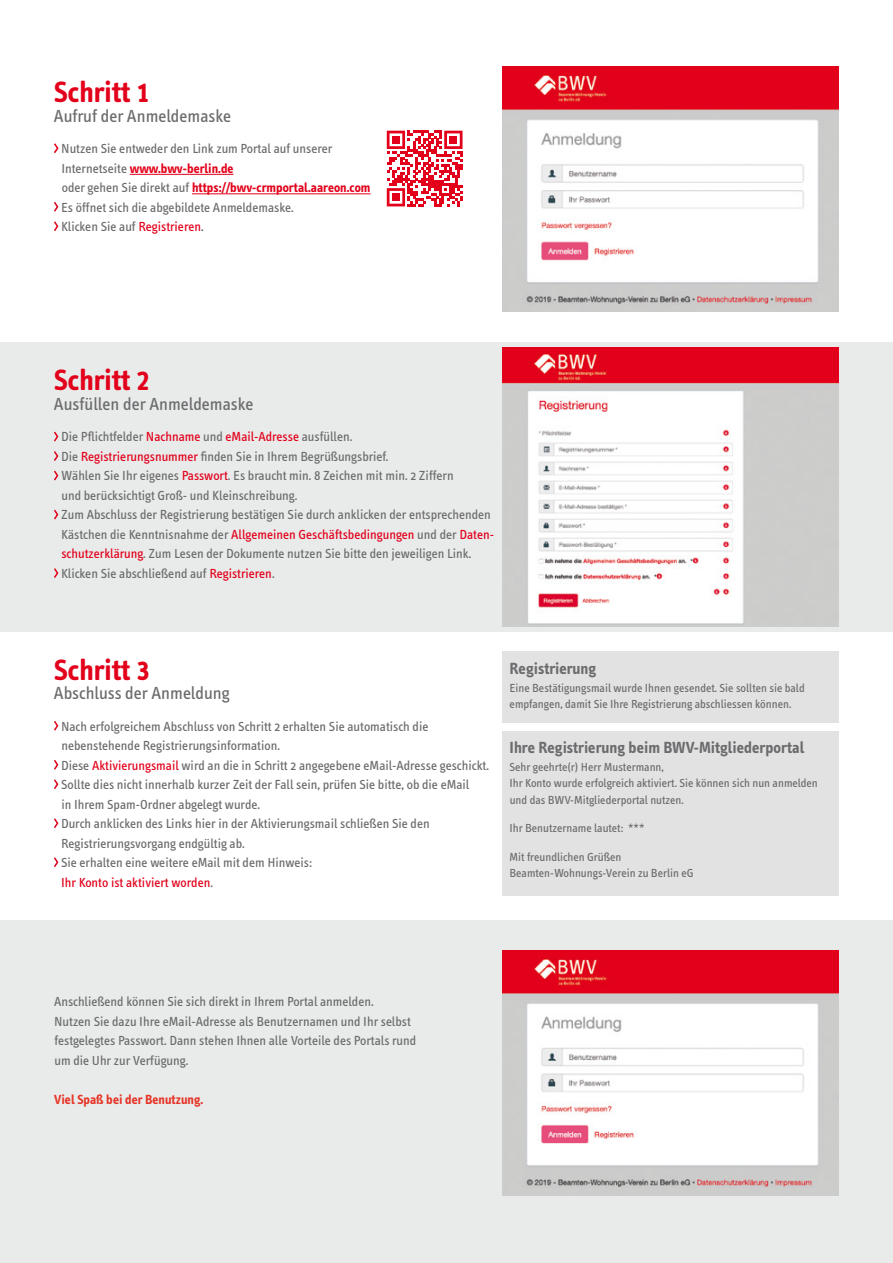
<style>
.page{position:relative;width:893px;height:1263px;background:#fff}
.page>*{position:absolute;margin:0;border:0;box-sizing:border-box;transform-origin:0 0}
.Fließtext_rot{font:700 30px "Info Text";color:#e2001a}
.Fließtext_rot-2{font:18px "Info Text";color:#6c6c6e}
.Fließtext_rot-3{font:700 16.5px "Info Text";color:#6c6c6e}
.Fließtext_rot-4{font:13.5px/19.5px "Info Text";color:#6c6c6e}
.Fließtext_rot-5{font:700 13.5px "Info Text";color:#e53527}
.Fließtext_rot-6{font:12px/16.5px "Info Text";color:#6c6c6e}
.s1{font-family:"Info Text Bold Caps";font-weight:400}
.s2{font-weight:700;color:#e2001a}
.s3{color:#e2001a}
.s4{color:#58585a}
</style>
<div class="page">
<div style="left:0;top:342px;width:893px;height:289px;background:#e9eaea"></div>
<div style="left:0;top:920px;width:893px;height:343px;background:#e9eaea"></div>
<hr style="left:130px;top:174px;width:104px;height:1px;background:#e2001a">
<hr style="left:192px;top:194px;width:179px;height:1px;background:#e2001a">
<svg style="left:54px;top:143px;width:5px;height:10px"></svg>
<svg style="left:54px;top:202px;width:4px;height:10px"></svg>
<svg style="left:54px;top:221px;width:4px;height:10px"></svg>
<svg style="left:54px;top:432px;width:4px;height:9px"></svg>
<svg style="left:54px;top:451px;width:4px;height:10px"></svg>
<svg style="left:54px;top:471px;width:4px;height:9px"></svg>
<svg style="left:54px;top:510px;width:4px;height:9px"></svg>
<svg style="left:54px;top:568px;width:4px;height:10px"></svg>
<svg style="left:54px;top:721px;width:4px;height:9px"></svg>
<svg style="left:54px;top:760px;width:4px;height:9px"></svg>
<svg style="left:54px;top:779px;width:4px;height:10px"></svg>
<svg style="left:54px;top:818px;width:4px;height:10px"></svg>
<svg style="left:54px;top:857px;width:4px;height:10px"></svg>
<img style="left:502px;top:67px;width:337px;height:245px">
<img style="left:502px;top:348px;width:337px;height:278px">
<div style="left:502px;top:731px;width:337px;height:164px;background:#e2e2e3"></div>
<img style="left:502px;top:950px;width:337px;height:245px">
<svg style="left:387px;top:131px;width:75px;height:75px"></svg>
<div style="left:392px;top:136px;width:8px;height:8px;background:#e2001a"></div>
<div style="left:449px;top:136px;width:8px;height:8px;background:#e2001a"></div>
<div style="left:392px;top:193px;width:8px;height:8px;background:#e2001a"></div>
<div style="left:502px;top:652px;width:337px;height:71px;background:#e2e2e3"></div>
<p class="Fließtext_rot" style="left:54px;top:75px;width:97px">Schritt <span class="s1">1</span></p>
<p class="Fließtext_rot-2" style="left:54px;top:106px;width:179px">Aufruf der Anmeldemaske</p>
<p class="Fließtext_rot-4" style="left:61px;top:139px;width:311px">Nutzen Sie entweder den Link zum Portal auf unserer<br>Internetseite <span class="s2">www.bwv-berlin.de<br></span>oder gehen Sie direkt auf <span class="s2">https://bwv-crmportal.aareon.com</span></p>
<p class="Fließtext_rot-4" style="left:61px;top:197px;width:234px">Es öffnet sich die abgebildete Anmeldemaske.</p>
<p class="Fließtext_rot-4" style="left:61px;top:217px;width:144px">Klicken Sie auf <span class="s3">Registrieren</span><span class="s4">.</span></p>
<p class="Fließtext_rot" style="left:54px;top:363px;width:97px">Schritt <span class="s1">2</span></p>
<p class="Fließtext_rot-2" style="left:54px;top:394px;width:201px">Ausfüllen der Anmeldemaske</p>
<p class="Fließtext_rot-4" style="left:61px;top:427px;width:293px">Die Pflichtfelder <span class="s3">Nachname</span> und <span class="s3">eMail-Adresse</span> ausfüllen.</p>
<p class="Fließtext_rot-4" style="left:61px;top:447px;width:329px">Die <span class="s3">Registrierungsnummer</span> finden Sie in Ihrem Begrüßungsbrief.</p>
<p class="Fließtext_rot-4" style="left:61px;top:466px;width:394px">Wählen Sie Ihr eigenes <span class="s3">Passwort</span>. Es braucht min. 8 Zeichen mit min. 2 Ziffern und berücksichtigt Groß- und Kleinschreibung.</p>
<p class="Fließtext_rot-4" style="left:61px;top:505px;width:435px">Zum Abschluss der Registrierung bestätigen Sie durch anklicken der entsprechenden<br>Kästchen die Kenntnisnahme der <span class="s3">Allgemeinen Geschäftsbedingungen</span> und der <span class="s3">Daten&shy;schutzerklärung</span>. Zum Lesen der Dokumente nutzen Sie bitte den jeweiligen Link.</p>
<p class="Fließtext_rot-4" style="left:61px;top:564px;width:215px">Klicken Sie abschließend auf <span class="s3">Registrieren</span>.</p>
<p class="Fließtext_rot" style="left:54px;top:652px;width:97px">Schritt <span class="s1">3</span></p>
<p class="Fließtext_rot-2" style="left:54px;top:683px;width:177px">Abschluss der Anmeldung</p>
<p class="Fließtext_rot-4" style="left:61px;top:716px;width:369px">Nach erfolgreichem Abschluss von Schritt 2 erhalten Sie automatisch die nebenstehende Registrierungsinformation.</p>
<p class="Fließtext_rot-4" style="left:61px;top:755px;width:429px">Diese <span class="s3">Aktivierungsmail</span> wird an die in Schritt 2 angegebene eMail-Adresse geschickt.</p>
<p class="Fließtext_rot-4" style="left:61px;top:775px;width:410px">Sollte dies nicht innerhalb kurzer Zeit der Fall sein, prüfen Sie bitte, ob die eMail in Ihrem Spam-Ordner abgelegt wurde.</p>
<p class="Fließtext_rot-4" style="left:61px;top:814px;width:370px">Durch anklicken des Links hier in der Aktivierungsmail schließen Sie den<br>Registrierungsvorgang endgültig ab.</p>
<p class="Fließtext_rot-4" style="left:61px;top:853px;width:252px">Sie erhalten eine weitere eMail mit dem Hinweis:<br><span class="s3">Ihr Konto ist aktiviert worden</span>.</p>
<p class="Fließtext_rot-3" style="left:510px;top:659px;width:88px">Registrierung</p>
<p class="Fließtext_rot-6" style="left:509px;top:679px;width:297px">Eine Bestätigungsmail wurde Ihnen gesendet. Sie sollten sie bald empfangen, damit Sie Ihre Registrierung abschliessen können.</p>
<p class="Fließtext_rot-3" style="left:510px;top:738px;width:296px">Ihre Registrierung beim BWV-Mitgliederportal</p>
<p class="Fließtext_rot-6" style="left:509px;top:759px;width:156px">Sehr geehrte(r) Herr Mustermann,</p>
<p class="Fließtext_rot-6" style="left:509px;top:775px;width:310px">Ihr Konto wurde erfolgreich aktiviert. Sie können sich nun anmelden und das BWV-Mitgliederportal nutzen.</p>
<p class="Fließtext_rot-6" style="left:509px;top:820px;width:136px">Ihr Benutzername lautet: ***</p>
<p class="Fließtext_rot-6" style="left:510px;top:849px;width:113px">Mit freundlichen Grüßen</p>
<p class="Fließtext_rot-6" style="left:509px;top:865px;width:186px">Beamten-Wohnungs-Verein zu Berlin eG</p>
<p class="Fließtext_rot-4" style="left:54px;top:992px;width:321px">Anschließend können Sie sich direkt in Ihrem Portal anmelden.</p>
<p class="Fließtext_rot-4" style="left:54px;top:1012px;width:364px">Nutzen Sie dazu Ihre eMail-Adresse als Benutzernamen und Ihr selbst festgelegtes Passwort. Dann stehen Ihnen alle Vorteile des Portals rund um die Uhr zur Verfügung.</p>
<p class="Fließtext_rot-5" style="left:54px;top:1091px;width:151px">Viel Spaß bei der Benutzung.</p>
</div>
